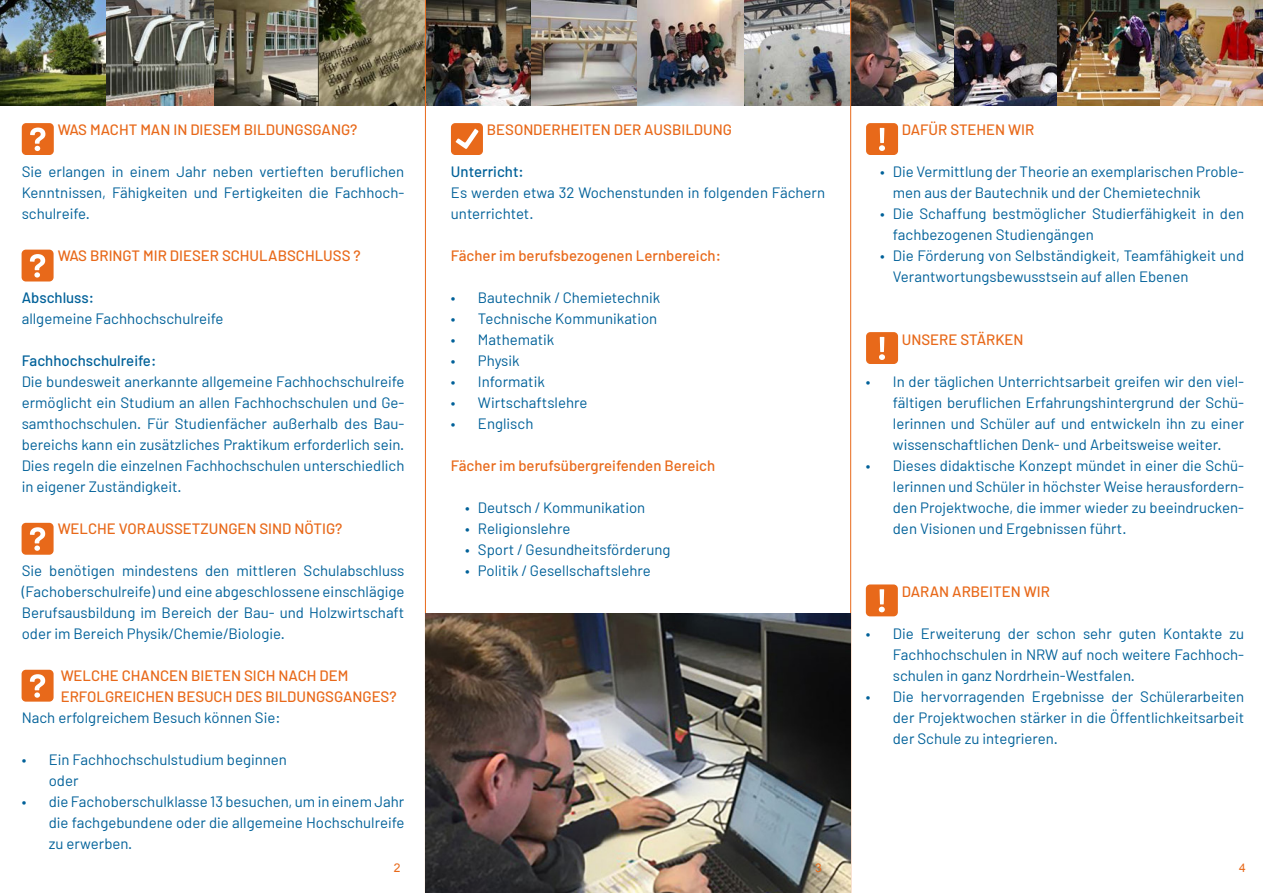
<style>
.page{position:relative;width:1263px;height:893px;background:#fff}
.page>*{position:absolute;margin:0;border:0;box-sizing:border-box;transform-origin:0 0}
.t1{font:15px/21px "Barlow";color:#006199;text-align:justify}
.t2{font:500 15px/21px "Barlow";color:#e8691a}
.t3{font:500 15px "Barlow";color:#006199}
.t4{font:12px "Arial";color:#e8691a}
</style>
<div class="page">
<img style="left:851px;top:0;width:103px;height:106px">
<img style="left:954px;top:0;width:103px;height:106px">
<img style="left:1057px;top:0;width:103px;height:106px">
<img style="left:1160px;top:0;width:103px;height:106px">
<img style="left:426px;top:0;width:105px;height:106px">
<img style="left:531px;top:0;width:107px;height:106px">
<img style="left:638px;top:0;width:106px;height:106px">
<img style="left:744px;top:0;width:106px;height:106px">
<img style="left:213px;top:0;width:106px;height:106px">
<img style="left:0;top:0;width:107px;height:106px">
<svg style="left:319px;top:0;width:106px;height:106px;background:#797253"></svg>
<img style="left:107px;top:0;width:106px;height:106px">
<hr style="left:425px;top:0;width:1px;height:893px;background:#e8691a">
<hr style="left:850px;top:0;width:1px;height:893px;background:#e8691a">
<div style="left:451px;top:123px;width:32px;height:32px;background:#e8691a;border-radius:4px"></div>
<svg style="left:455px;top:129px;width:23px;height:20px"></svg>
<div style="left:22px;top:123px;width:32px;height:32px;background:#e8691a;border-radius:4px"></div>
<svg style="left:30px;top:128px;width:15px;height:23px"></svg>
<div style="left:22px;top:250px;width:32px;height:31px;background:#e8691a;border-radius:4px"></div>
<svg style="left:30px;top:254px;width:15px;height:24px"></svg>
<div style="left:22px;top:523px;width:32px;height:32px;background:#e8691a;border-radius:4px"></div>
<svg style="left:30px;top:527px;width:15px;height:24px"></svg>
<div style="left:22px;top:670px;width:32px;height:32px;background:#e8691a;border-radius:4px"></div>
<svg style="left:30px;top:674px;width:15px;height:24px"></svg>
<div style="left:866px;top:123px;width:32px;height:32px;background:#e8691a;border-radius:4px"></div>
<svg style="left:879px;top:128px;width:6px;height:23px"></svg>
<div style="left:866px;top:332px;width:32px;height:32px;background:#e8691a;border-radius:4px"></div>
<svg style="left:879px;top:337px;width:6px;height:23px"></svg>
<div style="left:866px;top:584px;width:32px;height:32px;background:#e8691a;border-radius:4px"></div>
<svg style="left:879px;top:589px;width:6px;height:23px"></svg>
<img style="left:426px;top:614px;width:424px;height:279px">
<p class="t2" style="left:58px;top:119px;width:301px">WAS MACHT MAN IN DIESEM BILDUNGSGANG?</p>
<p class="t1" style="left:22px;top:161px;width:384px">Sie erlangen in einem Jahr neben vertieften beruflichen Kenntnissen, Fähigkeiten und Fertigkeiten die Fachhoch&shy;schulreife.</p>
<p class="t2" style="left:58px;top:245px;width:305px">WAS BRINGT MIR DIESER SCHULABSCHLUSS ?</p>
<p class="t3" style="left:22px;top:288px;width:74px">Abschluss:</p>
<p class="t1" style="left:22px;top:308px;width:203px">allgemeine Fachhochschulreife</p>
<p class="t3" style="left:22px;top:351px;width:136px">Fachhochschulreife:</p>
<p class="t1" style="left:22px;top:371px;width:384px">Die bundesweit anerkannte allgemeine Fachhochschulreife ermöglicht ein Studium an allen Fachhochschulen und Ge&shy;samthochschulen. Für Studienfächer außerhalb des Bau&shy;bereichs kann ein zusätzliches Praktikum erforderlich sein.<br>Dies regeln die einzelnen Fachhochschulen unterschiedlich in eigener Zuständigkeit.</p>
<p class="t2" style="left:58px;top:518px;width:286px">WELCHE VORAUSSETZUNGEN SIND NÖTIG?</p>
<p class="t1" style="left:22px;top:560px;width:384px">Sie benötigen mindestens den mittleren Schulabschluss (Fachoberschulreife) und eine abgeschlossene einschlägige Berufsausbildung im Bereich der Bau- und Holzwirtschaft oder im Bereich Physik/Chemie/Biologie.</p>
<p class="t2" style="left:61px;top:665px;width:337px">WELCHE CHANCEN BIETEN SICH NACH DEM<br>ERFOLGREICHEN BESUCH DES BILDUNGSGANGES?</p>
<p class="t1" style="left:22px;top:707px;width:260px">Nach erfolgreichem Besuch können Sie:</p>
<p class="t1" style="left:22px;top:749px;width:267px">• Ein Fachhochschulstudium beginnen</p>
<p class="t1" style="left:49px;top:770px;width:31px">oder</p>
<p class="t1" style="left:49px;top:791px;width:357px;text-indent:-27px">• die Fachoberschulklasse 13 besuchen, um in einem Jahr die fachgebundene oder die allgemeine Hochschulreife zu erwerben.</p>
<p class="t2" style="left:487px;top:119px;width:246px">BESONDERHEITEN DER AUSBILDUNG</p>
<p class="t3" style="left:451px;top:162px;width:74px">Unterricht:</p>
<p class="t1" style="left:451px;top:182px;width:376px">Es werden etwa 32 Wochenstunden in folgenden Fächern unterrichtet.</p>
<p class="t2" style="left:451px;top:245px;width:271px">Fächer im berufsbezogenen Lernbereich:</p>
<p class="t1" style="left:451px;top:287px;width:211px">• Bautechnik / Chemietechnik</p>
<p class="t1" style="left:451px;top:308px;width:208px">• Technische Kommunikation</p>
<p class="t1" style="left:451px;top:329px;width:105px">• Mathematik</p>
<p class="t1" style="left:451px;top:350px;width:70px">• Physik</p>
<p class="t1" style="left:451px;top:371px;width:95px">• Informatik</p>
<p class="t1" style="left:451px;top:392px;width:138px">• Wirtschaftslehre</p>
<p class="t1" style="left:451px;top:413px;width:84px">• Englisch</p>
<p class="t2" style="left:451px;top:455px;width:266px">Fächer im berufsübergreifenden Bereich</p>
<p class="t1" style="left:465px;top:497px;width:182px">• Deutsch / Kommunikation</p>
<p class="t1" style="left:465px;top:518px;width:107px">• Religionslehre</p>
<p class="t1" style="left:465px;top:539px;width:207px">• Sport / Gesundheitsförderung</p>
<p class="t1" style="left:465px;top:560px;width:187px">• Politik / Gesellschaftslehre</p>
<p class="t2" style="left:902px;top:119px;width:134px">DAFÜR STEHEN WIR</p>
<p class="t1" style="left:893px;top:161px;width:353px;text-indent:-13px">• Die Vermittlung der Theorie an exemplarischen Proble&shy;men aus der Bautechnik und der Chemietechnik</p>
<p class="t1" style="left:893px;top:203px;width:353px;text-indent:-13px">• Die Schaffung bestmöglicher Studierfähigkeit in den fachbezogenen Studiengängen</p>
<p class="t1" style="left:893px;top:245px;width:353px;text-indent:-13px">• Die Förderung von Selbständigkeit, Teamfähigkeit und<br>Verantwortungsbewusstsein auf allen Ebenen</p>
<p class="t2" style="left:902px;top:329px;width:123px">UNSERE STÄRKEN</p>
<p class="t1" style="left:893px;top:371px;width:353px;text-indent:-27px">• In der täglichen Unterrichtsarbeit greifen wir den viel&shy;fältigen beruflichen Erfahrungshintergrund der Schü&shy;lerinnen und Schüler auf und entwickeln ihn zu einer wissenschaftlichen Denk- und Arbeitsweise weiter.</p>
<p class="t1" style="left:893px;top:455px;width:353px;text-indent:-27px">• Dieses didaktische Konzept mündet in einer die Schü&shy;lerinnen und Schüler in höchster Weise herausfordern&shy;den Projektwoche, die immer wieder zu beeindrucken&shy;den Visionen und Ergebnissen führt.</p>
<p class="t2" style="left:902px;top:581px;width:149px">DARAN ARBEITEN WIR</p>
<p class="t1" style="left:893px;top:623px;width:353px;text-indent:-27px">• Die Erweiterung der schon sehr guten Kontakte zu Fachhochschulen in NRW auf noch weitere Fachhoch&shy;schulen in ganz Nordrhein-Westfalen.</p>
<p class="t1" style="left:893px;top:686px;width:353px;text-indent:-27px">• Die hervorragenden Ergebnisse der Schülerarbeiten der Projektwochen stärker in die Öffentlichkeitsarbeit der Schule zu integrieren.</p>
<p class="t4" style="left:394px;top:860px;width:8px">2</p>
<p class="t4" style="left:815px;top:860px;width:8px">3</p>
<p class="t4" style="left:1239px;top:860px;width:8px">4</p>
</div>
